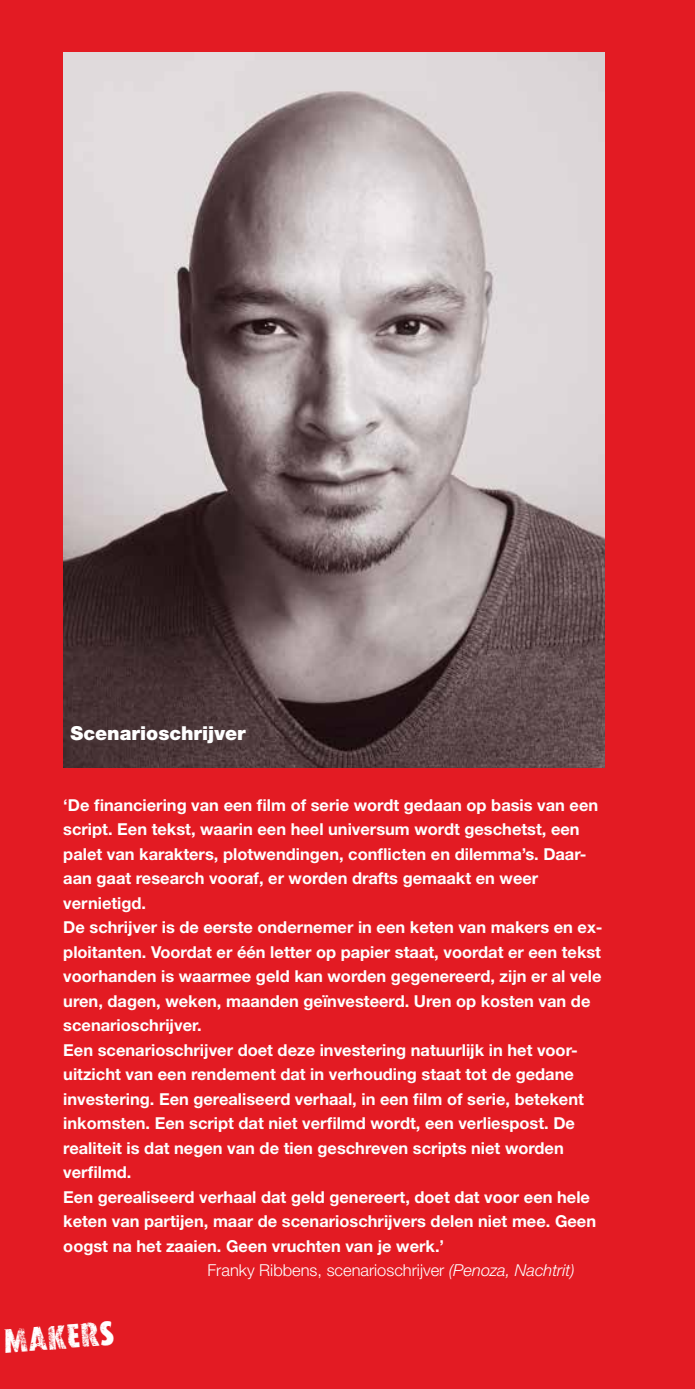
<style>
.page{position:relative;width:695px;height:1389px;background:#fff}
.page>*{position:absolute;margin:0;border:0;box-sizing:border-box;transform-origin:0 0}
.t1{font:33.07px "VTKSWORKER";color:#fff}
.t2{font:900 19.25px "Helvetica Neue";color:#fff}
.t3{font:700 16.45px "Helvetica Neue";color:#fff}
.t4{font:300 16.45px "Helvetica Neue";color:#fff}
.s1{font-style:italic}
</style>
<div class="page">
<div style="left:0;top:0;width:694px;height:1389px;background:#e31b23"></div>
<img style="left:63px;top:53px;width:541px;height:714px">
<p class="t2" style="left:71px;top:721px;width:177px">Scenarioschrijver</p>
<p class="t3" style="left:63px;top:795px;width:536px">‘De financiering van een film of serie wordt gedaan op basis van een</p>
<p class="t3" style="left:63px;top:819px;width:518px">script. Een tekst, waarin een heel universum wordt geschetst, een</p>
<p class="t3" style="left:63px;top:844px;width:524px">palet van karakters, plotwendingen, conflicten en dilemma’s. Daar-</p>
<p class="t3" style="left:63px;top:868px;width:476px">aan gaat research vooraf, er worden drafts gemaakt en weer</p>
<p class="t3" style="left:63px;top:893px;width:84px">vernietigd.</p>
<p class="t3" style="left:63px;top:917px;width:540px">De schrijver is de eerste ondernemer in een keten van makers en ex-</p>
<p class="t3" style="left:63px;top:942px;width:539px">ploitanten. Voordat er één letter op papier staat, voordat er een tekst</p>
<p class="t3" style="left:63px;top:966px;width:539px">voorhanden is waarmee geld kan worden gegenereerd, zijn er al vele</p>
<p class="t3" style="left:63px;top:991px;width:528px">uren, dagen, weken, maanden geïnvesteerd. Uren op kosten van de</p>
<p class="t3" style="left:63px;top:1015px;width:140px">scenarioschrijver.</p>
<p class="t3" style="left:63px;top:1040px;width:516px">Een scenarioschrijver doet deze investering natuurlijk in het voor-</p>
<p class="t3" style="left:63px;top:1064px;width:512px">uitzicht van een rendement dat in verhouding staat tot de gedane</p>
<p class="t3" style="left:63px;top:1089px;width:522px">investering. Een gerealiseerd verhaal, in een film of serie, betekent</p>
<p class="t3" style="left:63px;top:1113px;width:513px">inkomsten. Een script dat niet verfilmd wordt, een verliespost. De</p>
<p class="t3" style="left:63px;top:1138px;width:502px">realiteit is dat negen van de tien geschreven scripts niet worden</p>
<p class="t3" style="left:63px;top:1162px;width:70px">verfilmd.</p>
<p class="t3" style="left:63px;top:1187px;width:528px">Een gerealiseerd verhaal dat geld genereert, doet dat voor een hele</p>
<p class="t3" style="left:63px;top:1211px;width:534px">keten van partijen, maar de scenarioschrijvers delen niet mee. Geen</p>
<p class="t3" style="left:63px;top:1236px;width:382px">oogst na het zaaien. Geen vruchten van je werk.’</p>
<p class="t4" style="left:207px;top:1261px;width:368px">Franky Ribbens, scenarioschrijver <span class="s1">(Penoza, Nachtrit)</span></p>
<h1 class="t1" style="left:2px;top:1322px;width:112px;rotate:-4deg">makers</h1>
</div>
